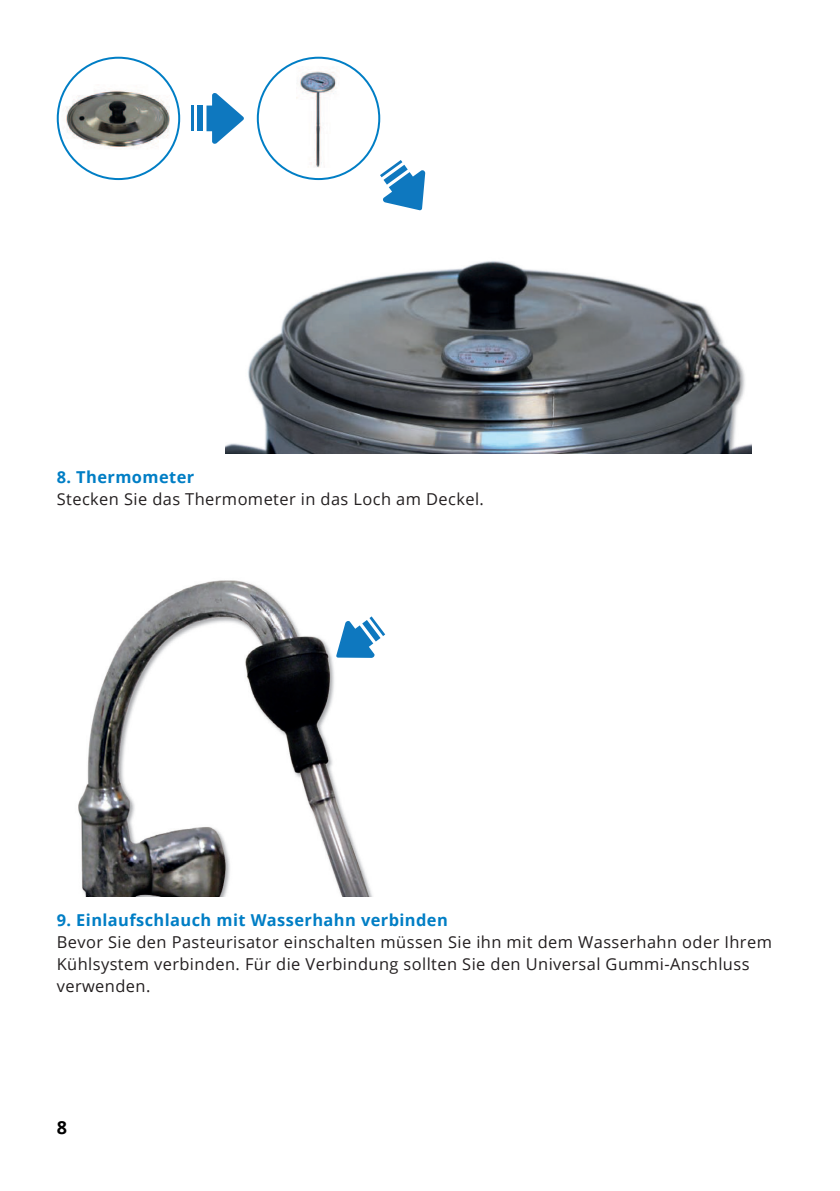
<style>
.page{position:relative;width:840px;height:1191px;background:#fff}
.page>*{position:absolute;margin:0;border:0;box-sizing:border-box;transform-origin:0 0}
.t1{font:700 18px "Open Sans";color:#000001}
.t2{font:16.4px/22px "Open Sans";letter-spacing:.025em;color:#231f20}
.t3{font:700 16.4px "Open Sans";letter-spacing:.025em;color:#007ec5}
</style>
<div class="page">
<img style="left:225px;top:261px;width:525px;height:193px">
<img style="left:78px;top:580px;width:308px;height:316px">
<svg style="left:336px;top:616px;width:49px;height:42px"></svg>
<img style="left:61px;top:84px;width:114px;height:68px">
<div style="left:57px;top:57px;width:123px;height:123px;border:2px solid #007ec5;border-radius:50%"></div>
<img style="left:296px;top:71px;width:41px;height:97px">
<div style="left:257px;top:57px;width:123px;height:123px;border:2px solid #007ec5;border-radius:50%"></div>
<svg style="left:206px;top:93px;width:38px;height:51px"></svg>
<div style="left:197px;top:105px;width:6px;height:26px;background:#0e78bf"></div>
<hr style="left:191px;top:105px;width:3px;height:26px;background:#0e78bf">
<svg style="left:380px;top:160px;width:45px;height:50px"></svg>
<p class="t3" style="left:57px;top:466px;width:139px">8. Thermometer</p>
<p class="t2" style="left:57px;top:488px;width:428px">Stecken Sie das Thermometer in das Loch am Deckel.</p>
<p class="t3" style="left:57px;top:908px;width:392px">9. Einlaufschlauch mit Wasserhahn verbinden</p>
<p class="t2" style="left:57px;top:930px;width:716px">Bevor Sie den Pasteurisator einschalten müssen Sie ihn mit dem Wasserhahn oder Ihrem<br>Kühlsystem verbinden. Für die Verbindung sollten Sie den Universal Gummi-Anschluss verwenden.</p>
<p class="t1" style="left:57px;top:1115px;width:12px">8</p>
</div>
